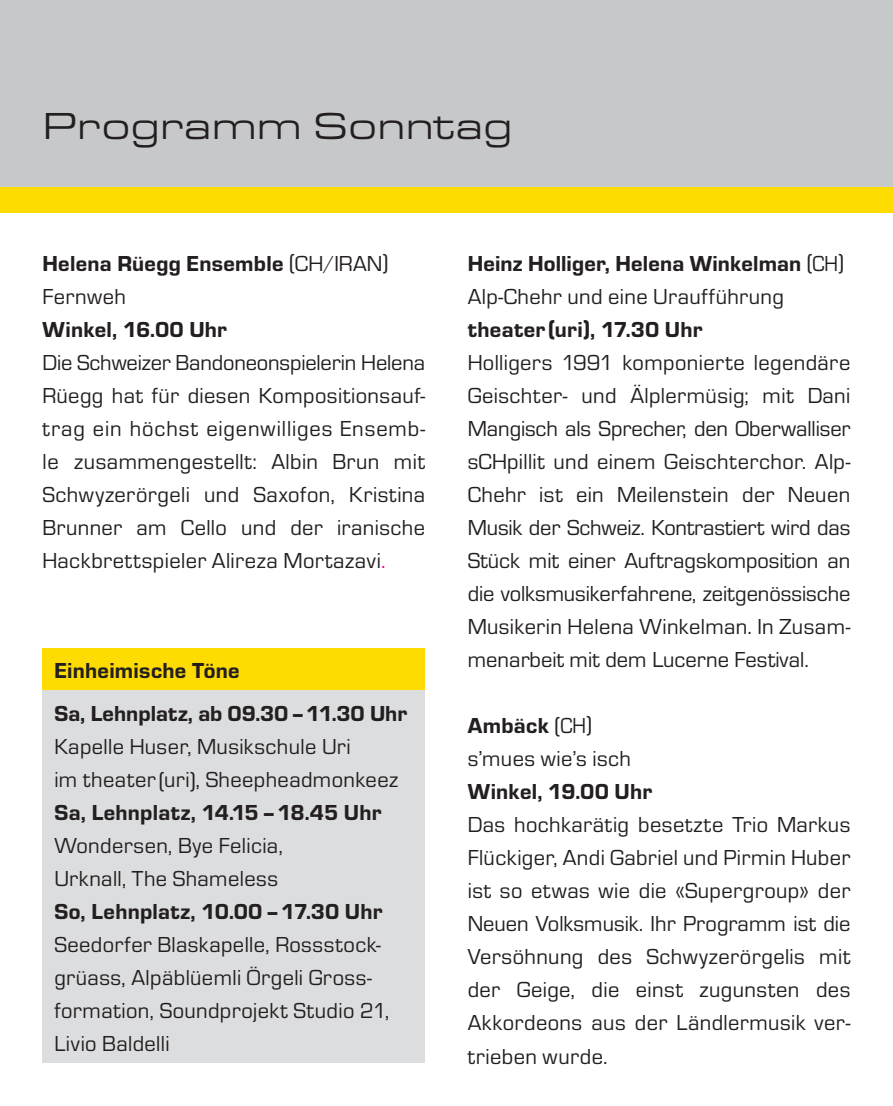
<style>
.page{position:relative;width:893px;height:1106px;background:#fff}
.page>*{position:absolute;margin:0;border:0;box-sizing:border-box;transform-origin:0 0}
.t1{font:39px "Eurostile Extended Roman DTC";color:#231f20}
.t2{font:22.5px/33px "Eurostile T";letter-spacing:.015em;color:#231f20;text-align:justify}
.t3{font:22.5px "Eurostile T Heav";letter-spacing:.01em;color:#231f20}
.s1{font-family:"Eurostile T"}
.s2{font-family:"Eurostile Roman DTC"}
.s3{color:#ed028c}
</style>
<div class="page">
<div style="left:0;top:0;width:893px;height:213px;background:#c7c8ca"></div>
<div style="left:0;top:187px;width:893px;height:26px;background:#ffdc01"></div>
<div style="left:43px;top:677px;width:382px;height:385px;background:#dcdddf"></div>
<div style="left:43px;top:648px;width:382px;height:42px;background:#ffdc01"></div>
<h1 class="t1" style="left:43px;top:106px;width:472px">Programm Sonntag</h1>
<p class="t3" style="left:43px;top:251px;width:347px">Helena Rüegg Ensemble <span class="s1">(CH</span><span class="s2">/</span><span class="s1">IRAN)</span></p>
<p class="t2" style="left:43px;top:280px;width:85px">Fernweh</p>
<p class="t3" style="left:43px;top:317px;width:186px">Winkel, 16.00 Uhr</p>
<p class="t2" style="left:43px;top:346px;width:384px">Die Schweizer Bandoneonspielerin Helena Rüegg hat für diesen Kompositionsauf&shy;trag ein höchst eigenwilliges Ensemb&shy;le zusammengestellt: Albin Brun mit Schwyzerörgeli und Saxofon, Kristina Brunner am Cello und der iranische Hackbrettspieler Alireza Mortazavi<span class="s3">.</span></p>
<p class="t3" style="left:54px;top:658px;width:187px">Einheimische Töne</p>
<p class="t3" style="left:54px;top:701px;width:354px">Sa, Lehnplatz, ab 09.30–11.30 Uhr</p>
<p class="t2" style="left:54px;top:730px;width:345px">Kapelle Huser, Musikschule Uri<br>im theater(uri), Sheepheadmonkeez</p>
<p class="t3" style="left:54px;top:800px;width:329px">Sa, Lehnplatz, 14.15–18.45 Uhr</p>
<p class="t2" style="left:54px;top:829px;width:230px">Wondersen, Bye Felicia,<br>Urknall, The Shameless</p>
<p class="t3" style="left:54px;top:899px;width:330px">So, Lehnplatz, 10.00–17.30 Uhr</p>
<p class="t2" style="left:54px;top:928px;width:336px;text-align:left">Seedorfer Blaskapelle, Rossstock&shy;grüass, Alpäblüemli Örgeli Gross&shy;formation, Soundprojekt Studio 21,<br>Livio Baldelli</p>
<p class="t3" style="left:468px;top:251px;width:378px">Heinz Holliger, Helena Winkelman <span class="s1">(CH)</span></p>
<p class="t2" style="left:468px;top:280px;width:318px">Alp-Chehr und eine Uraufführung</p>
<p class="t3" style="left:468px;top:317px;width:236px">theater (uri), 17.30 Uhr</p>
<p class="t2" style="left:468px;top:346px;width:384px">Holligers 1991 komponierte legendäre Geischter- und Älplermüsig; mit Dani Mangisch als Sprecher, den Oberwalliser sCHpillit und einem Geischterchor. Alp-Chehr ist ein Meilenstein der Neuen Musik der Schweiz. Kontrastiert wird das Stück mit einer Auftragskomposition an die volksmusikerfahrene, zeitgenössische Musikerin Helena Winkelman. In Zusam&shy;menarbeit mit dem Lucerne Festival.</p>
<p class="t3" style="left:468px;top:713px;width:126px">Ambäck <span class="s1">(CH)</span></p>
<p class="t2" style="left:468px;top:742px;width:165px">s’mues wie’s isch</p>
<p class="t3" style="left:468px;top:779px;width:186px">Winkel, 19.00 Uhr</p>
<p class="t2" style="left:468px;top:808px;width:384px">Das hochkarätig besetzte Trio Markus Flückiger, Andi Gabriel und Pirmin Huber ist so etwas wie die «Supergroup» der Neuen Volksmusik. Ihr Programm ist die Versöhnung des Schwyzerörgelis mit der Geige, die einst zugunsten des Akkordeons aus der Ländlermusik ver&shy;trieben wurde.</p>
</div>
